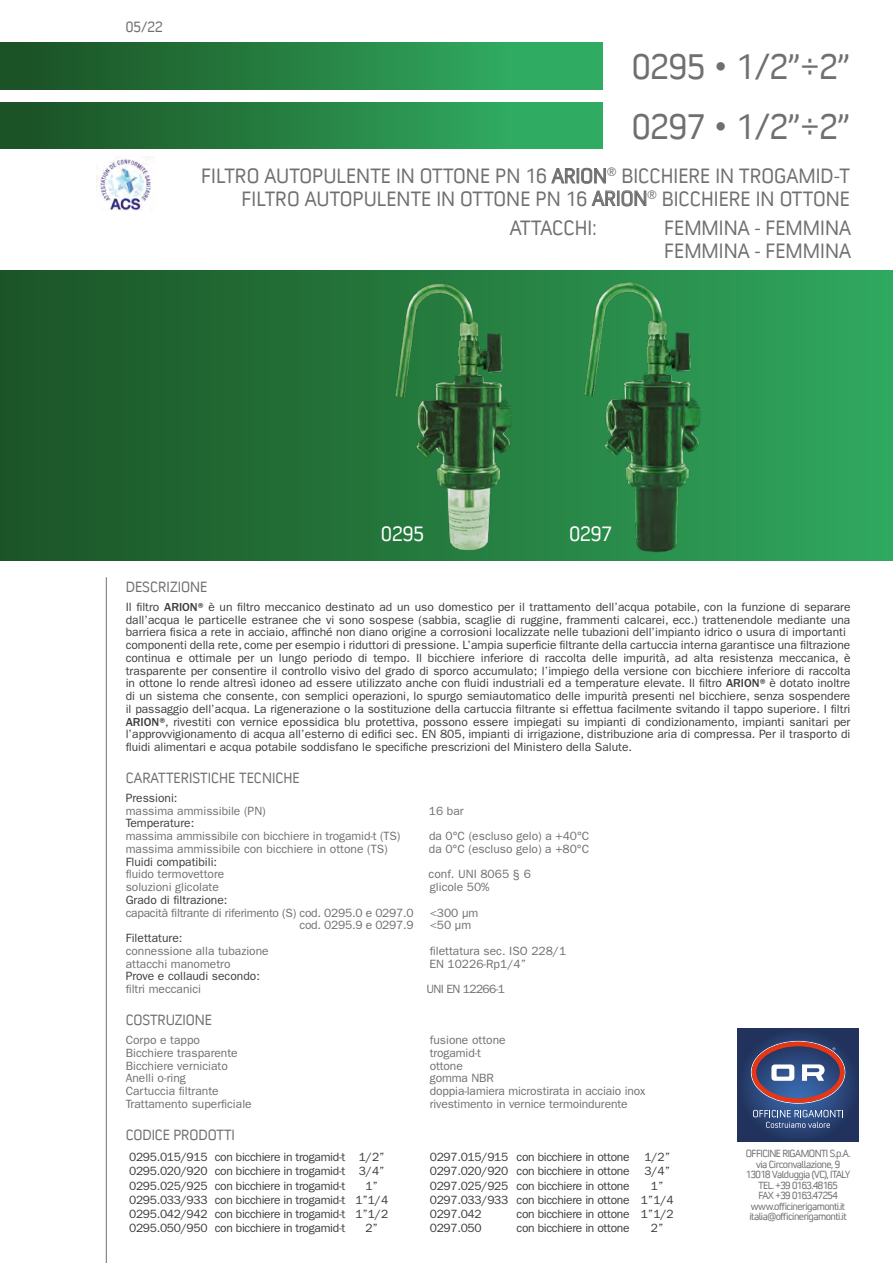
<style>
.page{position:relative;width:893px;height:1263px;background:#fff}
.page>*{position:absolute;margin:0;border:0;box-sizing:border-box;transform-origin:0 0}
.t1{font:36px "Convection";color:#706f6f}
.t2{font:21px/22.5px "Convection";color:#706f6f;text-align:right}
.t3{font:21px "Convection";color:#fff}
.t4{font:15px "Convection";color:#706f6f}
.t5{font:12px/12.8px "ITC Franklin Gothic Std";color:#3c3c3b;text-align:justify}
.t6{font:12px "ITC Franklin Gothic Std";color:#706f6f}
.t7{font:12px/14.1px "ITC Franklin Gothic Std";letter-spacing:-.025em;color:#3c3c3b}
.t8{font:12px "ITC Franklin Gothic Std";letter-spacing:-.02em;color:#706f6f}
.t9{font:12px "ITC Franklin Gothic Std";letter-spacing:-.05em;color:#706f6f}
.t10{font:10.5px/10.5px "Convection";letter-spacing:-.05em;color:#706f6f;text-align:center}
.s1{font-weight:500}
</style>
<div class="page">
<div style="left:0;top:43px;width:603px;height:46px;background:linear-gradient(to right,#1b4e22,#33b668)"></div>
<hr style="left:106px;top:577px;width:1px;height:686px;background:#706f6f">
<svg style="left:738px;top:1028px;width:120px;height:114px;background:#243865"></svg>
<svg style="left:751px;top:1041px;width:94px;height:63px;background:#655b7c"></svg>
<svg style="left:753px;top:1110px;width:90px;height:18px;background:#546a94"></svg>
<div style="left:0;top:102px;width:603px;height:47px;background:linear-gradient(to right,#1b4e22,#33b668)"></div>
<img style="left:97px;top:157px;width:58px;height:53px">
<img style="left:0;top:270px;width:893px;height:291px">
<p class="t4" style="left:126px;top:17px;width:38px">05/22</p>
<h1 class="t1" style="left:632px;top:44px;width:220px">0295 • 1/2”÷2”</h1>
<h1 class="t1" style="left:632px;top:104px;width:220px">0297 • 1/2”÷2”</h1>
<h2 class="t2" style="left:201px;top:164px;width:650px">FILTRO AUTOPULENTE IN OTTONE PN 16 ARION<sup>®</sup> BICCHIERE IN TROGAMID-T<br>FILTRO AUTOPULENTE IN OTTONE PN 16 ARION<sup>®</sup> BICCHIERE IN OTTONE</h2>
<h2 class="t2" style="left:510px;top:216px;width:88px">ATTACCHI:</h2>
<h2 class="t2" style="left:664px;top:216px;width:188px;text-align:left">FEMMINA - FEMMINA<br>FEMMINA - FEMMINA</h2>
<h2 class="t3" style="left:381px;top:521px;width:44px">0295</h2>
<h2 class="t3" style="left:569px;top:521px;width:44px">0297</h2>
<p class="t4" style="left:126px;top:578px;width:83px">DESCRIZIONE</p>
<p class="t5" style="left:126px;top:601px;width:726px;text-align:left">Il filtro <span class="s1">ARION®</span> è un filtro meccanico destinato ad un uso domestico per il trattamento dell’acqua potabile, con la funzione di separare dall’acqua le particelle estranee che vi sono sospese (sabbia, scaglie di ruggine, frammenti calcarei, ecc.) trattenendole mediante una barriera fisica a rete in acciaio, affinché non diano origine a corrosioni localizzate nelle tubazioni dell’impianto idrico o usura di importanti componenti della rete, come per esempio i riduttori di pressione. L’ampia superficie filtrante della cartuccia interna garantisce una filtrazione continua e ottimale per un lungo periodo di tempo. Il bicchiere inferiore di raccolta delle impurità, ad alta resistenza meccanica, è trasparente per consentire il controllo visivo del grado di sporco accumulato; l’impiego della versione con bicchiere inferiore di raccolta in ottone lo rende altresì idoneo ad essere utilizzato anche con fluidi industriali ed a temperature elevate. Il filtro <span class="s1">ARION®</span> è dotato inoltre di un sistema che consente, con semplici operazioni, lo spurgo semiautomatico delle impurità presenti nel bicchiere, senza sospendere il passaggio dell’acqua. La rigenerazione o la sostituzione della cartuccia filtrante si effettua facilmente svitando il tappo superiore. I filtri <span class="s1">ARION®</span>, rivestiti con vernice epossidica blu protettiva, possono essere impiegati su impianti di condizionamento, impianti sanitari per l’approvvigionamento di acqua all’esterno di edifici sec. EN 805, impianti di irrigazione, distribuzione aria di compressa. Per il trasporto di fluidi alimentari e acqua potabile soddisfano le specifiche prescrizioni del Ministero della Salute.</p>
<p class="t4" style="left:126px;top:769px;width:176px">CARATTERISTICHE TECNICHE</p>
<p class="t5" style="left:126px;top:792px;width:53px">Pressioni:</p>
<p class="t6" style="left:126px;top:804px;width:142px">massima ammissibile (PN)</p>
<p class="t6" style="left:429px;top:804px;width:36px">16 bar</p>
<p class="t5" style="left:126px;top:817px;width:70px">Temperature:</p>
<p class="t6" style="left:126px;top:829px;width:276px">massima ammissibile con bicchiere in trogamid-t (TS)</p>
<p class="t6" style="left:429px;top:829px;width:162px">da 0°C (escluso gelo) a +40°C</p>
<p class="t6" style="left:126px;top:842px;width:264px">massima ammissibile con bicchiere in ottone (TS)</p>
<p class="t6" style="left:429px;top:842px;width:162px">da 0°C (escluso gelo) a +80°C</p>
<p class="t5" style="left:126px;top:855px;width:93px">Fluidi compatibili:</p>
<p class="t6" style="left:126px;top:867px;width:100px">fluido termovettore</p>
<p class="t6" style="left:429px;top:867px;width:104px">conf. UNI 8065 § 6</p>
<p class="t6" style="left:126px;top:880px;width:95px">soluzioni glicolate</p>
<p class="t6" style="left:430px;top:880px;width:61px">glicole 50%</p>
<p class="t5" style="left:126px;top:893px;width:103px">Grado di filtrazione:</p>
<p class="t8" style="left:126px;top:906px;width:289px">capacità filtrante di riferimento (S) cod. 0295.0 e 0297.0</p>
<p class="t6" style="left:430px;top:906px;width:50px">&lt;300 µm</p>
<p class="t8" style="left:299px;top:918px;width:116px">cod. 0295.9 e 0297.9</p>
<p class="t6" style="left:430px;top:918px;width:43px">&lt;50 µm</p>
<p class="t5" style="left:126px;top:932px;width:58px">Filettature:</p>
<p class="t6" style="left:126px;top:944px;width:145px">connessione alla tubazione</p>
<p class="t6" style="left:430px;top:944px;width:138px">filettatura sec. ISO 228/1</p>
<p class="t6" style="left:126px;top:957px;width:106px">attacchi manometro</p>
<p class="t6" style="left:429px;top:957px;width:98px">EN 10226-Rp1/4”</p>
<p class="t5" style="left:126px;top:970px;width:136px">Prove e collaudi secondo:</p>
<p class="t6" style="left:126px;top:982px;width:77px">filtri meccanici</p>
<p class="t9" style="left:426px;top:982px;width:80px">UNI EN 12266-1</p>
<p class="t4" style="left:126px;top:1011px;width:88px">COSTRUZIONE</p>
<p class="t6" style="left:126px;top:1033px;width:76px">Corpo e tappo</p>
<p class="t6" style="left:430px;top:1033px;width:77px">fusione ottone</p>
<p class="t6" style="left:126px;top:1046px;width:114px">Bicchiere trasparente</p>
<p class="t6" style="left:430px;top:1046px;width:53px">trogamid-t</p>
<p class="t6" style="left:126px;top:1058px;width:104px">Bicchiere verniciato</p>
<p class="t6" style="left:430px;top:1058px;width:34px">ottone</p>
<p class="t6" style="left:126px;top:1071px;width:62px">Anelli o-ring</p>
<p class="t6" style="left:430px;top:1071px;width:66px">gomma NBR</p>
<p class="t6" style="left:126px;top:1084px;width:94px">Cartuccia filtrante</p>
<p class="t6" style="left:430px;top:1084px;width:217px">doppia-lamiera microstirata in acciaio inox</p>
<p class="t6" style="left:126px;top:1097px;width:127px">Trattamento superficiale</p>
<p class="t6" style="left:430px;top:1097px;width:199px">rivestimento in vernice termoindurente</p>
<p class="t4" style="left:126px;top:1125px;width:111px">CODICE PRODOTTI</p>
<p class="t5" style="left:129px;top:1150px;width:257px;line-height:14.1px">0295.015/915 con bicchiere in trogamid-t 1/2” 0295.020/920 con bicchiere in trogamid-t 3/4” 0295.025/925 con bicchiere in trogamid-t</p>
<p class="t10" style="left:746px;top:1148px;width:106px">OFFICINE RIGAMONTI S.p.A. via Circonvallazione, 9<br>13018 Valduggia (VC), ITALY<br>TEL. +39 0163.48165<br>FAX +39 0163.47254 www.officinerigamonti.it italia@officinerigamonti.it</p>
<p class="t5" style="left:430px;top:1150px;width:242px;line-height:14.1px">0297.015/915 con bicchiere in ottone 1/2” 0297.020/920 con bicchiere in ottone 3/4” 0297.025/925 con bicchiere in ottone</p>
<p class="t7" style="left:129px;top:1178px;width:261px;text-indent:236px">1” 0295.033/933 con bicchiere in trogamid-t 1”1/4<br>0295.042/942 con bicchiere in trogamid-t 1”1/2<br>0295.050/950 con bicchiere in trogamid-t</p>
<p class="t7" style="left:430px;top:1178px;width:245px;text-indent:221px">1”<br>0297.033/933 con bicchiere in ottone 1”1/4<br>0297.042</p>
<p class="t7" style="left:517px;top:1206px;width:159px">con bicchiere in ottone 1”1/2</p>
<p class="t5" style="left:365px;top:1221px;width:14px">2”</p>
<p class="t5" style="left:430px;top:1221px;width:53px">0297.050</p>
<p class="t7" style="left:517px;top:1220px;width:114px">con bicchiere in ottone</p>
<p class="t5" style="left:651px;top:1221px;width:14px">2”</p>
</div>
